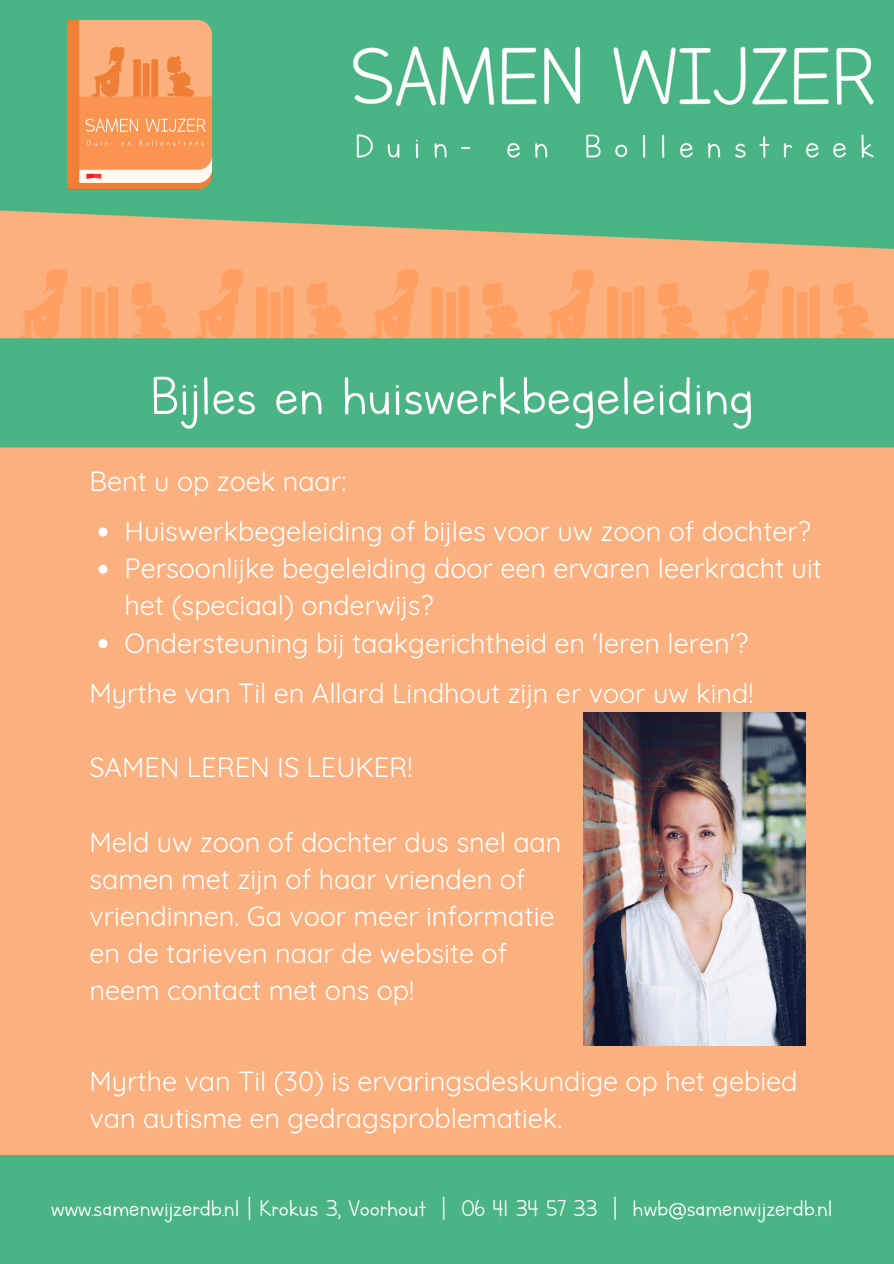
<style>
.page{position:relative;width:894px;height:1264px;background:#fff}
.page>*{position:absolute;margin:0;border:0;box-sizing:border-box;transform-origin:0 0}
.t1{font:63px "Lettersfor Learners";color:#fff}
.t2{font:27px/37.2px "Quicksand";color:#fff}
.t3{font:27px "Lettersfor Learners";color:#fff}
</style>
<div class="page">
<div style="left:0;top:0;width:893px;height:1263px;background:#fab07f"></div>
<img style="left:0;top:0;width:893px;height:338px">
<div style="left:0;top:338px;width:893px;height:109px;background:#4ab484"></div>
<img style="left:0;top:0;width:284px;height:206px">
<svg style="left:98px;top:527px;width:9px;height:9px"></svg>
<svg style="left:98px;top:564px;width:9px;height:9px"></svg>
<svg style="left:98px;top:639px;width:9px;height:9px"></svg>
<div style="left:0;top:1155px;width:893px;height:108px;background:#4ab484"></div>
<img style="left:583px;top:712px;width:221px;height:333px">
<h1 class="t1" style="left:150px;top:367px;width:605px">Bijles en huiswerkbegeleiding</h1>
<p class="t2" style="left:124px;top:456px;width:687px;line-height:49.8px;text-indent:-35px">Bent u op zoek naar:<br>Huiswerkbegeleiding of bijles voor uw zoon of dochter?</p>
<p class="t2" style="left:124px;top:549px;width:698px">Persoonlijke begeleiding door een ervaren leerkracht uit het (speciaal) onderwijs?<br>Ondersteuning bij taakgerichtheid en 'leren leren'?</p>
<p class="t2" style="left:89px;top:674px;width:665px">Myrthe van Til en Allard Lindhout zijn er voor uw kind!</p>
<p class="t2" style="left:89px;top:748px;width:324px">SAMEN LEREN IS LEUKER!</p>
<p class="t2" style="left:89px;top:822px;width:473px">Meld uw zoon of dochter dus snel aan samen met zijn of haar vrienden of vriendinnen. Ga voor meer informatie en de tarieven naar de website of neem contact met ons op!</p>
<p class="t2" style="left:89px;top:1062px;width:709px">Myrthe van Til (30) is ervaringsdeskundige op het gebied van autisme en gedragsproblematiek.</p>
<p class="t3" style="left:51px;top:1195px;width:782px">www.samenwijzerdb.nl | Krokus 3, Voorhout | 06 41 34 57 33 | hwb@samenwijzerdb.nl</p>
</div>
